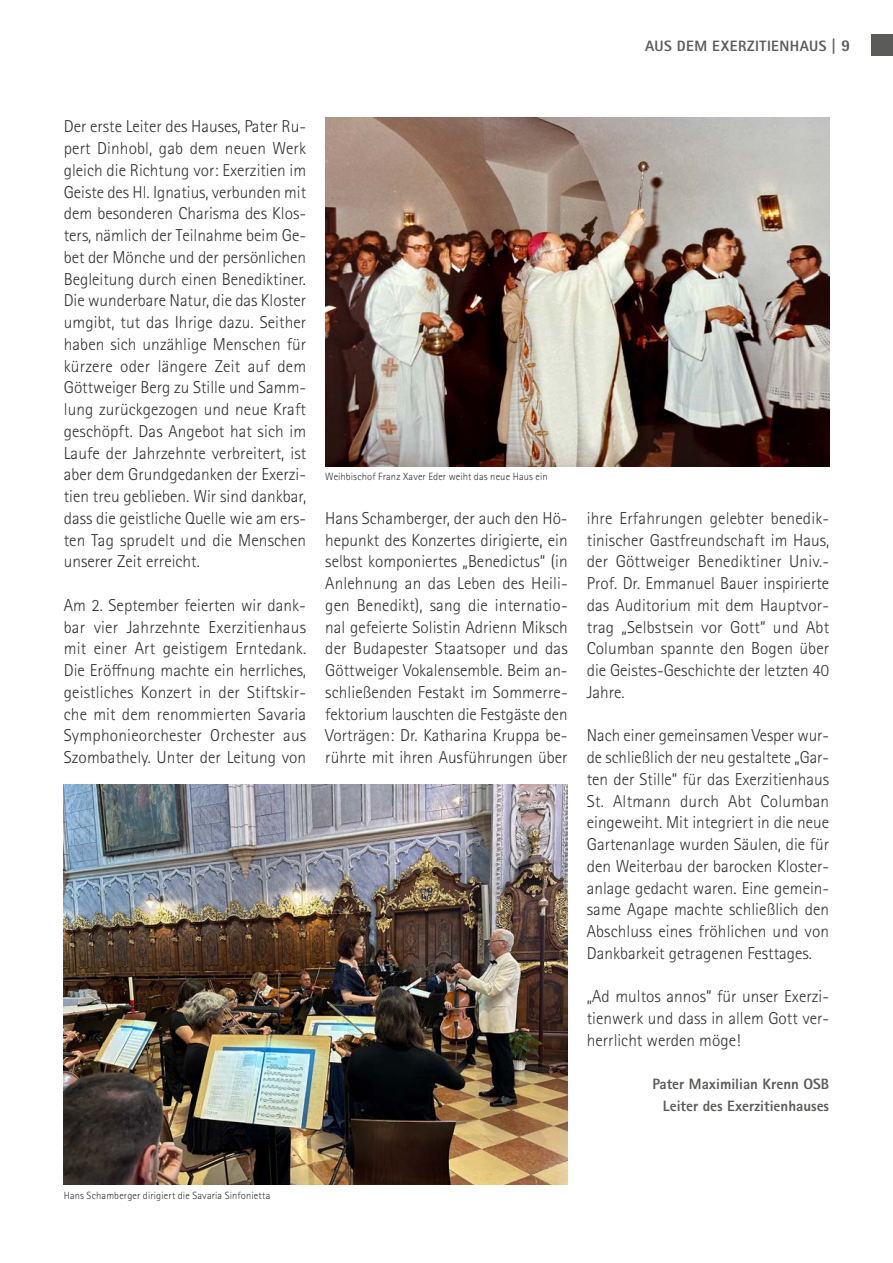
<style>
.page{position:relative;width:893px;height:1263px;background:#fff}
.page>*{position:absolute;margin:0;border:0;box-sizing:border-box;transform-origin:0 0}
.t1{font:300 17.25px/21.8px "Rotis Sans Serif Pro";color:#313130;text-align:justify}
.t2{font:800 15px/21.8px "Rotis Sans Serif Pro";color:#5b5b5a;text-align:right}
.t3{font:800 15px "Rotis Sans Serif Pro";letter-spacing:.025em;color:#5b5b5a}
.t4{font:300 10.5px "Rotis Sans Serif Pro";letter-spacing:.01em;color:#313130}
.s1{font-size:16.5px}
</style>
<div class="page">
<div style="left:872px;top:34px;width:21px;height:21px;background:#5b5b5a"></div>
<img style="left:64px;top:785px;width:504px;height:400px">
<img style="left:325px;top:118px;width:504px;height:348px">
<p class="t3" style="left:645px;top:36px;width:207px">AUS DEM EXERZITIENHAUS | <span class="s1">9</span></p>
<p class="t1" style="left:64px;top:116px;width:244px">Der erste Leiter des Hauses, Pater Ru&shy;pert Dinhobl, gab dem neuen Werk gleich die Richtung vor: Exerzitien im Geiste des Hl. Ignatius, verbunden mit dem besonderen Charisma des Klos&shy;ters, nämlich der Teilnahme beim Ge&shy;bet der Mönche und der persönlichen Begleitung durch einen Benediktiner.<br>Die wunderbare Natur, die das Kloster umgibt, tut das Ihrige dazu. Seither haben sich unzählige Menschen für kürzere oder längere Zeit auf dem Göttweiger Berg zu Stille und Samm&shy;lung zurückgezogen und neue Kraft geschöpft. Das Angebot hat sich im Laufe der Jahrzehnte verbreitert, ist aber dem Grundgedanken der Exerzi&shy;tien treu geblieben. Wir sind dankbar, dass die geistliche Quelle wie am ers&shy;ten Tag sprudelt und die Menschen unserer Zeit erreicht.</p>
<p class="t1" style="left:64px;top:594px;width:244px">Am 2. September feierten wir dank&shy;bar vier Jahrzehnte Exerzitienhaus mit einer Art geistigem Erntedank.<br>Die Eröffnung machte ein herrliches, geistliches Konzert in der Stiftskir&shy;che mit dem renommierten Savaria Symphonieorchester Orchester aus Szombathely. Unter der Leitung von</p>
<p class="t4" style="left:325px;top:470px;width:224px">Weihbischof Franz Xaver Eder weiht das neue Haus ein</p>
<p class="t1" style="left:325px;top:507px;width:244px">Hans Schamberger, der auch den Hö&shy;hepunkt des Konzertes dirigierte, ein selbst komponiertes „Benedictus“ (in Anlehnung an das Leben des Heili&shy;gen Benedikt), sang die internatio&shy;nal gefeierte Solistin Adrienn Miksch der Budapester Staatsoper und das Göttweiger Vokalensemble. Beim an&shy;schließenden Festakt im Sommerre&shy;fektorium lauschten die Festgäste den Vorträgen: Dr. Katharina Kruppa be&shy;rührte mit ihren Ausführungen über</p>
<p class="t1" style="left:587px;top:507px;width:244px">ihre Erfahrungen gelebter benedik&shy;tinischer Gastfreundschaft im Haus, der Göttweiger Benediktiner Univ.- Prof. Dr. Emmanuel Bauer inspirierte das Auditorium mit dem Hauptvor&shy;trag „Selbstsein vor Gott“ und Abt Columban spannte den Bogen über die Geistes-Geschichte der letzten 40<br>Jahre.</p>
<p class="t1" style="left:587px;top:725px;width:244px">Nach einer gemeinsamen Vesper wur&shy;de schließlich der neu gestaltete „Gar&shy;ten der Stille“ für das Exerzitienhaus St. Altmann durch Abt Columban eingeweiht. Mit integriert in die neue Gartenanlage wurden Säulen, die für den Weiterbau der barocken Kloster&shy;anlage gedacht waren. Eine gemein&shy;same Agape machte schließlich den Abschluss eines fröhlichen und von Dankbarkeit getragenen Festtages.</p>
<p class="t1" style="left:587px;top:986px;width:244px">„Ad multos annos“ für unser Exerzi&shy;tienwerk und dass in allem Gott ver&shy;herrlicht werden möge!</p>
<p class="t2" style="left:652px;top:1073px;width:178px">Pater Maximilian Krenn OSB<br>Leiter des Exerzitienhauses</p>
<p class="t4" style="left:64px;top:1189px;width:208px">Hans Schamberger dirigiert die Savaria Sinfonietta</p>
</div>
